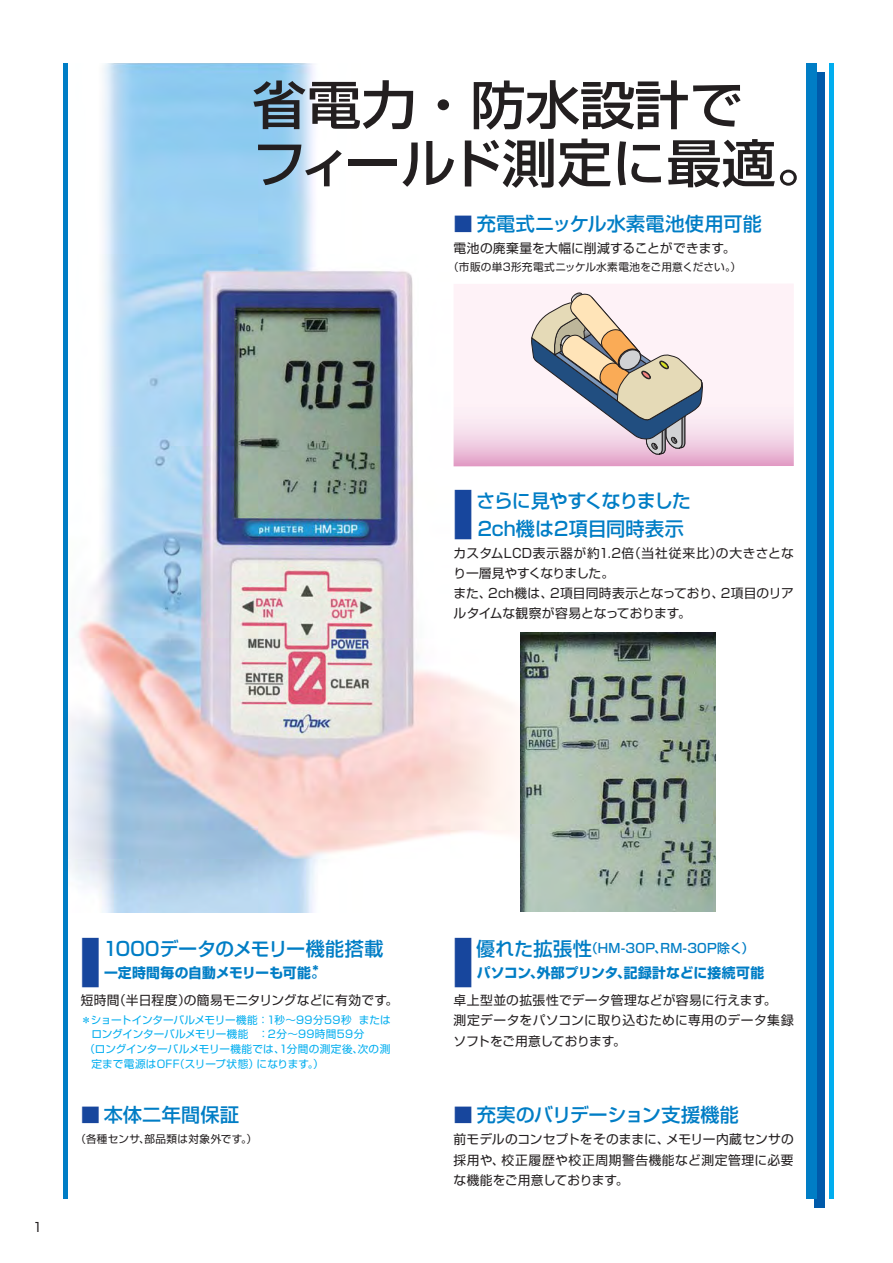
<style>
.page{position:relative;width:893px;height:1263px;background:#fff}
.page>*{position:absolute;margin:0;border:0;box-sizing:border-box;transform-origin:0 0}
.t1{font:57.45px "Shin Go Medium 90 msp RKSJ H";color:#17469d;scale:.33 1}
.t2{font:52.05px/58.5px "Shin Go Medium 90 msp RKSJ H";color:#231f20;scale:1.05 1}
.t3{font:19.2px/27.6px "Shin Go Medium 90 msp RKSJ H";letter-spacing:-.005em;color:#007dc5}
.t4{font:19.2px "Shin Go Medium 90 msp RKSJ H";letter-spacing:.015em;color:#007dc5}
.t5{font:13.8px "Shin Go Bold 90 msp RKSJ H";letter-spacing:.005em;color:#007dc5}
.t6{font:12.75px/20.2px "Shin Go regular 90 msp RKSJ H";letter-spacing:.015em;color:#231f20}
.t7{font:12.75px "Shin Go Medium 90 msp RKSJ H";letter-spacing:.02em;color:#007dc5}
.t8{font:10.65px "Shin Go regular 90 msp RKSJ H";letter-spacing:-.01em;color:#00adef}
.t9{font:10.65px "Shin Go regular 90 msp RKSJ H";letter-spacing:.01em;color:#00adef}
.t10{font:10.65px "Shin Go regular 90 msp RKSJ H";letter-spacing:.025em;color:#231f20}
.s1{color:#17469d}
.s2{font-size:19.2px}
</style>
<div class="page">
<hr style="left:64px;top:64px;width:4px;height:1135px;background:#007dc5">
<img style="left:68px;top:64px;width:636px;height:795px">
<img style="left:68px;top:859px;width:453px;height:53px">
<div style="left:814px;top:72px;width:11px;height:1136px;background:#005aaa"></div>
<div style="left:806px;top:64px;width:11px;height:1135px;background:#007dc5"></div>
<hr style="left:829px;top:64px;width:4px;height:1135px;background:#00adef">
<img style="left:521px;top:632px;width:195px;height:280px">
<svg style="left:453px;top:284px;width:341px;height:182px"></svg>
<svg style="left:531px;top:293px;width:172px;height:163px"></svg>
<h2 class="t2" style="left:252px;top:83px;width:553px">省電力・防水設計で<br>フィールド測定に最適。</h2>
<h3 class="t4" style="left:453px;top:216px;width:310px"><span class="s1">■</span> 充電式ニッケル水素電池使用可能</h3>
<p class="t6" style="left:453px;top:239px;width:283px">電池の廃棄量を大幅に削減することができます。</p>
<p class="t10" style="left:448px;top:263px;width:294px">（市販の単3形充電式ニッケル水素電池をご用意ください。）</p>
<h1 class="t1" style="left:453px;top:493px;width:59px">■</h1>
<h3 class="t3" style="left:453px;top:490px;width:239px;text-indent:22px">さらに見やすくなりました　 2ch機は2項目同時表示</h3>
<p class="t6" style="left:453px;top:544px;width:342px">カスタムLCD表示器が約1.2倍（当社従来比）の大きさとなり一層見やすくなりました。<br>また、2ch機は、2項目同時表示となっており、2項目のリアルタイムな観察が容易となっております。</p>
<p class="t6" style="left:33px;top:1218px;width:11px">1</p>
<h1 class="t1" style="left:81px;top:941px;width:59px">■</h1>
<h3 class="t3" style="left:103px;top:937px;width:282px">1000データのメモリー機能搭載</h3>
<p class="t5" style="left:104px;top:968px;width:222px">一定時間毎の自動メモリーも可能。*</p>
<p class="t6" style="left:81px;top:992px;width:319px">短時間（半日程度）の簡易モニタリングなどに有効です。</p>
<p class="t8" style="left:81px;top:1016px;width:311px">＊ショートインターバルメモリー機能：1秒～99分59秒 または</p>
<p class="t8" style="left:81px;top:1030px;width:285px">　ロングインターバルメモリー機能 ：2分～99時間59分</p>
<p class="t9" style="left:84px;top:1045px;width:307px">（ロングインターバルメモリー機能では、1分間の測定後、次の測</p>
<p class="t9" style="left:91px;top:1060px;width:234px">定まで電源はOFF（スリープ状態）になります。）</p>
<h3 class="t4" style="left:81px;top:1108px;width:160px"><span class="s1">■</span> 本体二年間保証</h3>
<p class="t10" style="left:75px;top:1135px;width:183px">（各種センサ、部品類は対象外です。）</p>
<h1 class="t1" style="left:453px;top:941px;width:59px">■</h1>
<p class="t7" style="left:476px;top:944px;width:280px"><span class="s2">優れた拡張性</span>（HM-30P、RM-30P除く）</p>
<p class="t5" style="left:477px;top:968px;width:289px">パソコン、外部プリンタ、記録計などに接続可能</p>
<p class="t6" style="left:453px;top:992px;width:342px">卓上型並の拡張性でデータ管理などが容易に行えます。<br>測定データをパソコンに取り込むために専用のデータ集録ソフトをご用意しております。</p>
<h3 class="t3" style="left:453px;top:1104px;width:287px"><span class="s1">■</span> 充実のバリデーション支援機能</h3>
<p class="t6" style="left:453px;top:1131px;width:342px;text-align:justify">前モデルのコンセプトをそのままに、メモリー内蔵センサの採用や、校正履歴や校正周期警告機能など測定管理に必要な機能をご用意しております。</p>
</div>
